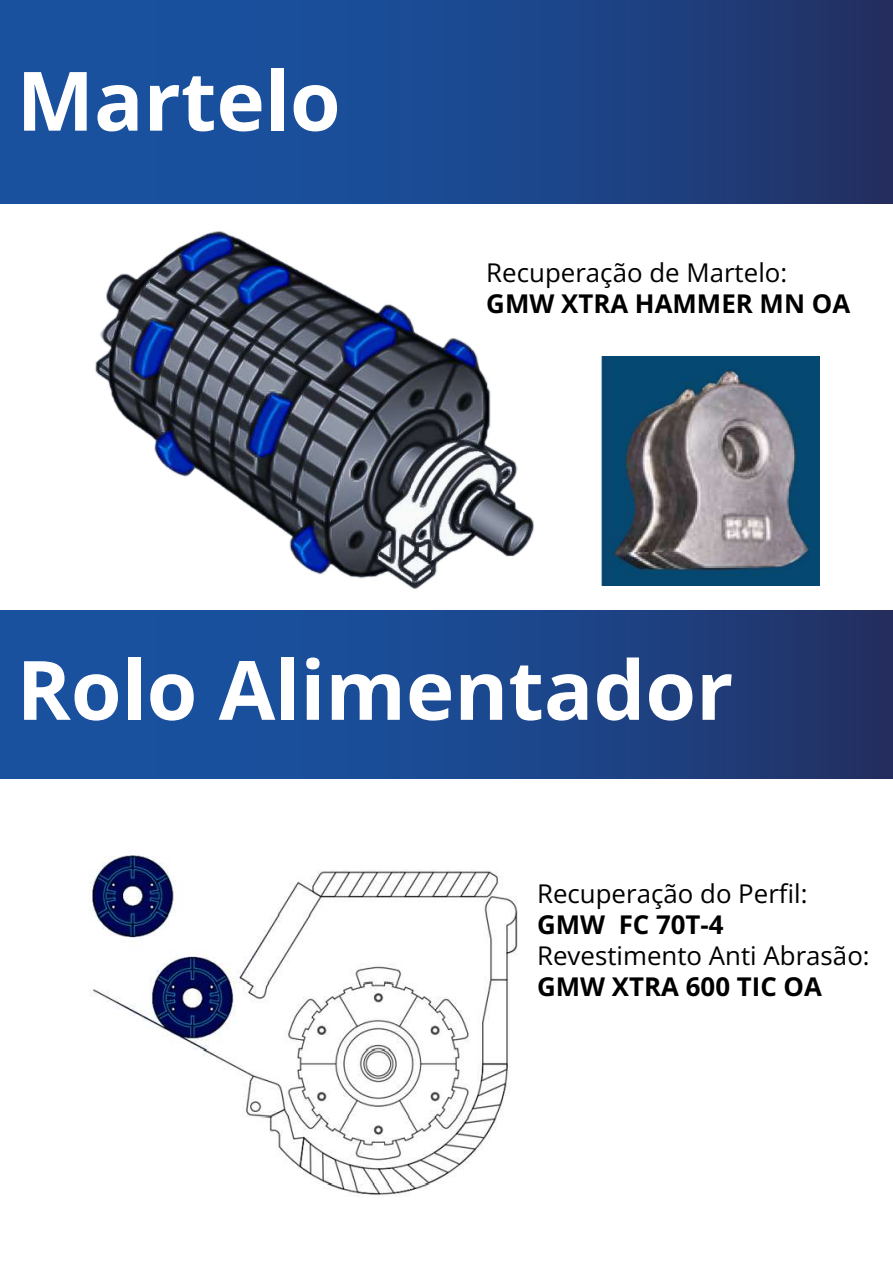
<style>
.page{position:relative;width:893px;height:1263px;background:#fff}
.page>*{position:absolute;margin:0;border:0;box-sizing:border-box;transform-origin:0 0}
.t1{font:700 82.05px "Open Sans";color:#fff}
.t2{font:25.8px "Open Sans";color:#000}
.t3{font:700 25.8px "Open Sans";color:#000}
</style>
<div class="page">
<img style="left:90px;top:855px;width:428px;height:342px">
<img style="left:720px;top:357px;width:100px;height:228px">
<div style="left:0;top:0;width:893px;height:204px;background:linear-gradient(to right,#1758ac,#21356c)"></div>
<svg style="left:0;top:611px;width:893px;height:167px;background:#1e3d7a"></svg>
<img style="left:0;top:102px;width:720px;height:650px">
<h1 class="t1" style="left:17px;top:43px;width:325px">Martelo</h1>
<p class="t2" style="left:486px;top:255px;width:302px">Recuperação de Martelo:</p>
<p class="t3" style="left:486px;top:285px;width:365px">GMW XTRA HAMMER MN OA</p>
<h1 class="t1" style="left:17px;top:632px;width:718px">Rolo Alimentador</h1>
<p class="t2" style="left:537px;top:876px;width:272px">Recuperação do Perfil:</p>
<p class="t3" style="left:537px;top:906px;width:188px">GMW FC 70T-4</p>
<p class="t2" style="left:537px;top:938px;width:334px">Revestimento Anti Abrasão:</p>
<p class="t3" style="left:537px;top:968px;width:286px">GMW XTRA 600 TIC OA</p>
</div>
